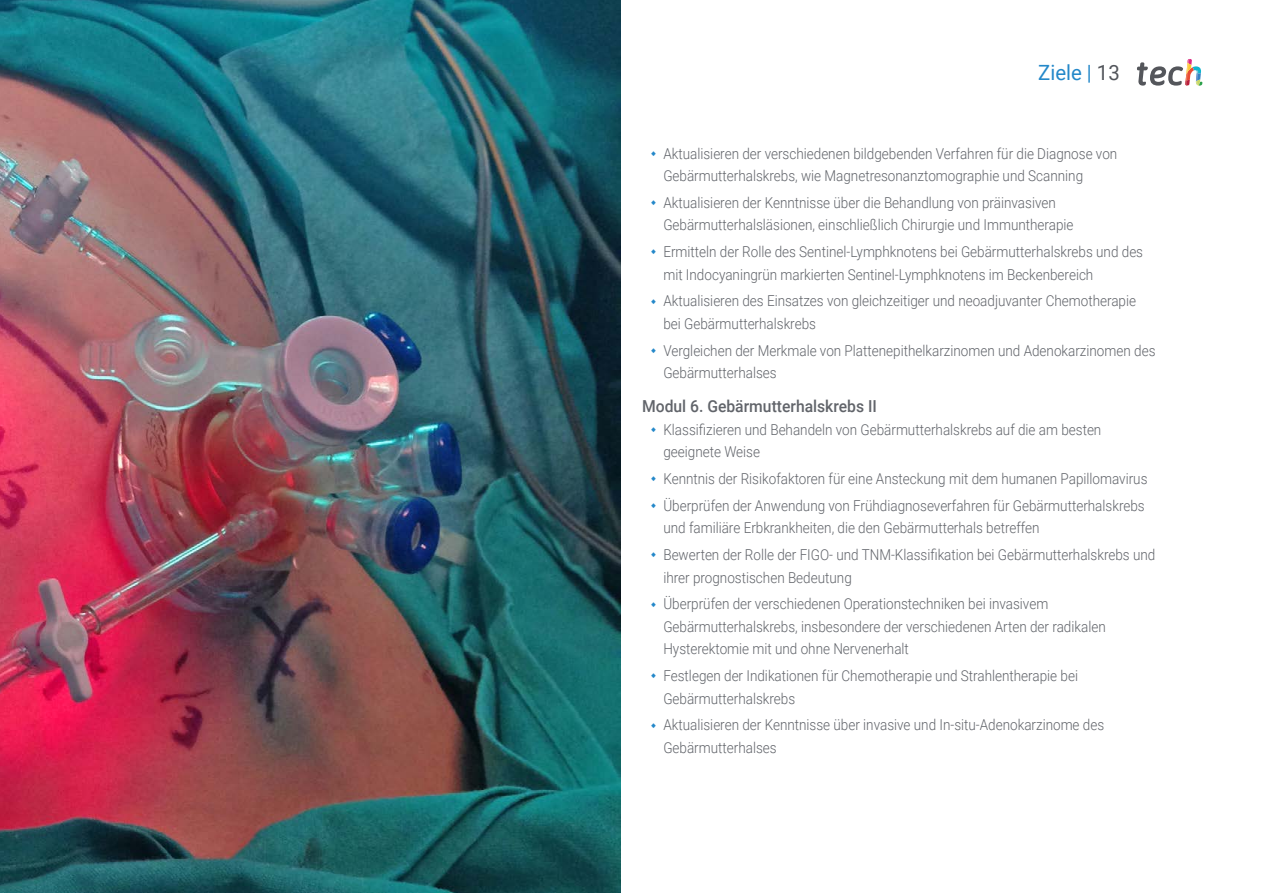
<style>
.page{position:relative;width:1263px;height:893px;background:#fff}
.page>*{position:absolute;margin:0;border:0;box-sizing:border-box;transform-origin:0 0}
.t1{font:21px "Roboto";color:#2488c9}
.t2{font:500 16.5px "Roboto";color:#61646a;scale:.95 1}
.t3{font:300 15px/22.5px "Roboto";color:#61646a;scale:.9 1}
.s1{color:#52555b}
</style>
<div class="page">
<svg style="left:1137px;top:59px;width:65px;height:27px"></svg>
<img style="left:0;top:0;width:621px;height:893px">
<h1 class="t1" style="left:1038px;top:57px;width:83px">Ziele | <span class="s1">13</span></h1>
<p class="t3" style="left:663px;top:142px;width:506px">Aktualisieren der verschiedenen bildgebenden Verfahren für die Diagnose von<br>Gebärmutterhalskrebs, wie Magnetresonanztomographie und Scanning</p>
<p class="t3" style="left:663px;top:191px;width:457px">Aktualisieren der Kenntnisse über die Behandlung von präinvasiven<br>Gebärmutterhalsläsionen, einschließlich Chirurgie und Immuntherapie</p>
<p class="t3" style="left:663px;top:240px;width:534px">Ermitteln der Rolle des Sentinel-Lymphknotens bei Gebärmutterhalskrebs und des mit Indocyaningrün markierten Sentinel-Lymphknotens im Beckenbereich</p>
<p class="t3" style="left:663px;top:289px;width:527px">Aktualisieren des Einsatzes von gleichzeitiger und neoadjuvanter Chemotherapie bei Gebärmutterhalskrebs</p>
<p class="t3" style="left:663px;top:339px;width:548px">Vergleichen der Merkmale von Plattenepithelkarzinomen und Adenokarzinomen des<br>Gebärmutterhalses</p>
<p class="t2" style="left:642px;top:395px;width:249px">Modul 6. Gebärmutterhalskrebs II</p>
<p class="t3" style="left:663px;top:418px;width:488px">Klassifizieren und Behandeln von Gebärmutterhalskrebs auf die am besten geeignete Weise</p>
<p class="t3" style="left:663px;top:465px;width:539px;line-height:26.7px">Kenntnis der Risikofaktoren für eine Ansteckung mit dem humanen Papillomavirus<br>Überprüfen der Anwendung von Frühdiagnoseverfahren für Gebärmutterhalskrebs</p>
<p class="t3" style="left:663px;top:514px;width:548px;line-height:26.7px">und familiäre Erbkrankheiten, die den Gebärmutterhals betreffen<br>Bewerten der Rolle der FIGO- und TNM-Klassifikation bei Gebärmutterhalskrebs und</p>
<p class="t3" style="left:663px;top:563px;width:429px;line-height:26.7px">ihrer prognostischen Bedeutung<br>Überprüfen der verschiedenen Operationstechniken bei invasivem</p>
<p class="t3" style="left:663px;top:615px;width:493px">Gebärmutterhalskrebs, insbesondere der verschiedenen Arten der radikalen<br>Hysterektomie mit und ohne Nervenerhalt</p>
<p class="t3" style="left:663px;top:664px;width:462px">Festlegen der Indikationen für Chemotherapie und Strahlentherapie bei<br>Gebärmutterhalskrebs</p>
<p class="t3" style="left:663px;top:713px;width:491px">Aktualisieren der Kenntnisse über invasive und In-situ-Adenokarzinome des<br>Gebärmutterhalses</p>
</div>
